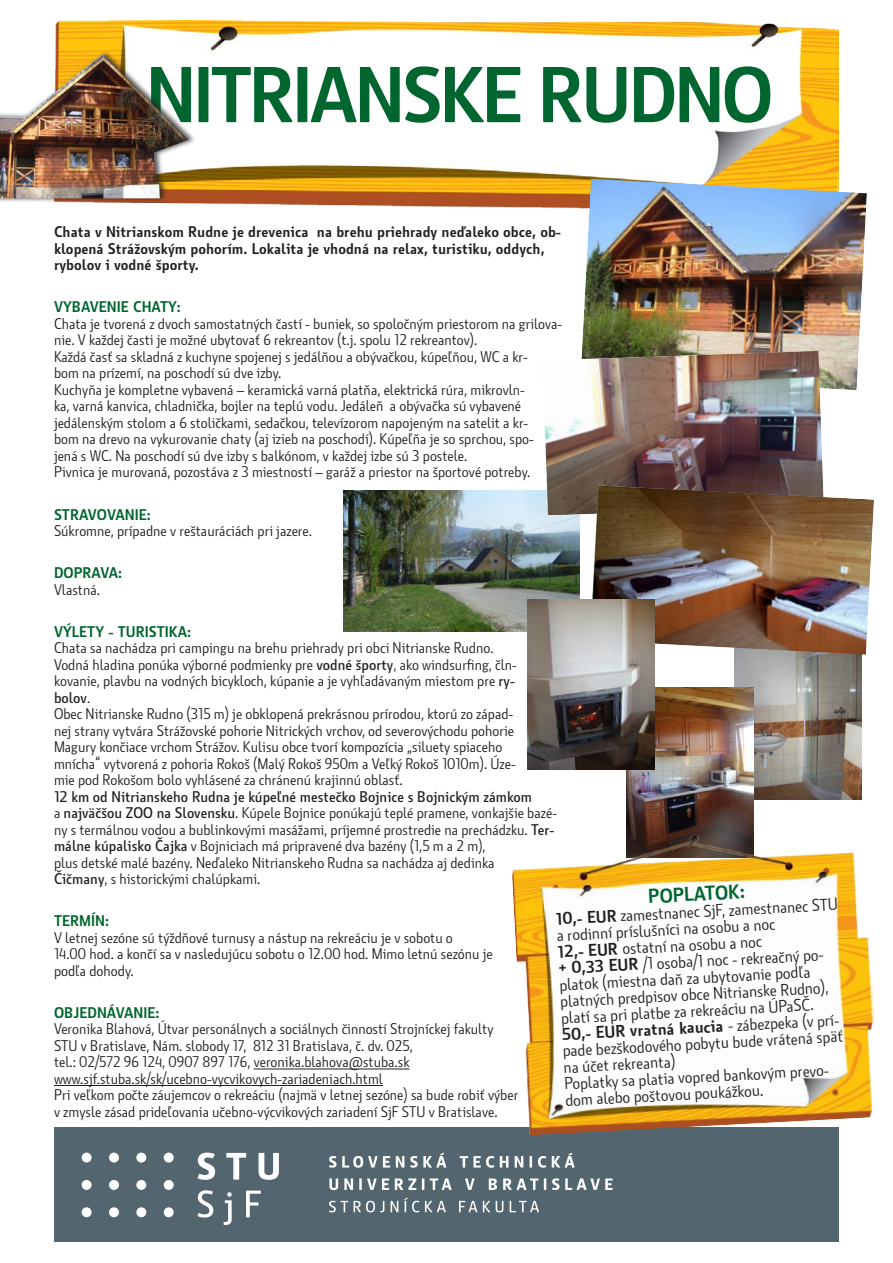
<style>
.page{position:relative;width:893px;height:1263px;background:#fff}
.page>*{position:absolute;margin:0;border:0;box-sizing:border-box;transform-origin:0 0}
.t1{font:700 76.5px "Botanika";letter-spacing:-.04em;color:#00652e}
.t2{font:700 19.5px "Botanika";color:#00652e}
.t3{font:16.5px/16.5px "Botanika Lite";color:#231f20}
.t4{font:15px/16.5px "Botanika Lite";color:#231f20}
.t5{font:700 15px/16.5px "Botanika";color:#231f20}
.nadps{font:700 15px "Botanika";color:#00652e}
.s1{font-family:"Botanika";font-weight:600}
.s2{font-family:"Botanika";font-weight:700}
</style>
<div class="page">
<img style="left:55px;top:20px;width:783px;height:189px">
<hr style="left:254px;top:1068px;width:155px;height:1px;background:#231f20">
<hr style="left:54px;top:1085px;width:329px;height:1px;background:#231f20">
<div style="left:54px;top:1127px;width:785px;height:115px;background:#53656e"></div>
<svg style="left:329px;top:1152px;width:284px;height:60px"></svg>
<svg style="left:197px;top:1152px;width:82px;height:73px"></svg>
<svg style="left:82px;top:1152px;width:92px;height:65px"></svg>
<img style="left:734px;top:655px;width:128px;height:144px">
<img style="left:581px;top:179px;width:286px;height:211px">
<img style="left:343px;top:490px;width:236px;height:142px">
<img style="left:542px;top:351px;width:282px;height:164px">
<img style="left:590px;top:485px;width:284px;height:170px">
<img style="left:626px;top:687px;width:128px;height:140px">
<img style="left:512px;top:827px;width:363px;height:308px">
<img style="left:527px;top:600px;width:128px;height:170px">
<div style="left:0;top:49px;width:196px;height:155px;background:#231f20;opacity:.75"></div>
<img style="left:0;top:54px;width:189px;height:144px">
<p class="t1" style="left:146px;top:49px;width:629px">Nitrianske Rudno</p>
<p class="t5" style="left:54px;top:224px;width:509px">Chata v Nitrianskom Rudne je drevenica na brehu priehrady neďaleko obce, ob&shy;klopená Strážovským pohorím. Lokalita je vhodná na relax, turistiku, oddych, rybolov i vodné športy.</p>
<p class="nadps" style="left:54px;top:298px;width:128px">Vybavenie chaty:</p>
<p class="t4" style="left:54px;top:316px;width:510px">Chata je tvorená z dvoch samostatných častí - buniek, so spoločným priestorom na grilova&shy;nie. V každej časti je možné ubytovať 6 rekreantov (t.j. spolu 12 rekreantov).</p>
<p class="t4" style="left:54px;top:349px;width:475px">Každá časť sa skladná z kuchyne spojenej s jedálňou a obývačkou, kúpeľňou, WC a kr&shy;bom na prízemí, na poschodí sú dve izby.</p>
<p class="t4" style="left:54px;top:382px;width:481px">Kuchyňa je kompletne vybavená – keramická varná platňa, elektrická rúra, mikrovln&shy;ka, varná kanvica, chladnička, bojler na teplú vodu. Jedáleň a obývačka sú vybavené jedálenským stolom a 6 stoličkami, sedačkou, televízorom napojeným na satelit a kr&shy;bom na drevo na vykurovanie chaty (aj izieb na poschodí). Kúpeľňa je so sprchou, spo&shy;jená s WC. Na poschodí sú dve izby s balkónom, v každej izbe sú 3 postele.</p>
<p class="t4" style="left:54px;top:464px;width:478px">Pivnica je murovaná, pozostáva z 3 miestností – garáž a priestor na športové potreby.</p>
<p class="nadps" style="left:54px;top:505px;width:98px">Stravovanie:</p>
<p class="t4" style="left:54px;top:523px;width:260px">Súkromne, prípadne v reštauráciách pri jazere.</p>
<p class="nadps" style="left:54px;top:564px;width:70px">Doprava:</p>
<p class="t4" style="left:54px;top:581px;width:47px">Vlastná.</p>
<p class="nadps" style="left:54px;top:622px;width:139px">Výlety - turistika:</p>
<p class="t4" style="left:54px;top:640px;width:464px">Chata sa nachádza pri campingu na brehu priehrady pri obci Nitrianske Rudno.<br>Vodná hladina ponúka výborné podmienky pre <span class="s1">vodné športy</span>, ako windsurfing, čln&shy;kovanie, plavbu na vodných bicykloch, kúpanie a je vyhľadávaným miestom pre <span class="s1">ry&shy;bolov</span>.</p>
<p class="t4" style="left:54px;top:706px;width:463px">Obec Nitrianske Rudno (315 m) je obklopená prekrásnou prírodou, ktorú zo západ&shy;nej strany vytvára Strážovské pohorie Nitrických vrchov, od severovýchodu pohorie Magury končiace vrchom Strážov. Kulisu obce tvorí kompozícia „siluety spiaceho mnícha“ vytvorená z pohoria Rokoš (Malý Rokoš 950m a Veľký Rokoš 1010m). Úze&shy;mie pod Rokošom bolo vyhlásené za chránenú krajinnú oblasť.</p>
<p class="t4" style="left:54px;top:788px;width:504px"><span class="s1">12 km od Nitrianskeho Rudna je kúpeľné mestečko Bojnice s Bojnickým zámkom<br></span>a <span class="s1">najväčšou ZOO na Slovensku</span>. Kúpele Bojnice ponúkajú teplé pramene, vonkajšie bazé&shy;ny s termálnou vodou a bublinkovými masážami, príjemné prostredie na prechádzku. <span class="s1">Ter&shy;málne kúpalisko Čajka</span> v Bojniciach má pripravené dva bazény (1,5 m a 2 m),<br>plus detské malé bazény. Neďaleko Nitrianskeho Rudna sa nachádza aj dedinka<br><span class="s1">Čičmany</span>, s historickými chalúpkami.</p>
<p class="nadps" style="left:54px;top:912px;width:56px">Termín:</p>
<p class="t4" style="left:54px;top:929px;width:440px">V letnej sezóne sú týždňové turnusy a nástup na rekreáciu je v sobotu o<br>14.00 hod. a končí sa v nasledujúcu sobotu o 12.00 hod. Mimo letnú sezónu je podľa dohody.</p>
<p class="nadps" style="left:54px;top:1003px;width:107px">Objednávanie:</p>
<p class="t4" style="left:54px;top:1021px;width:441px">Veronika Blahová, Útvar personálnych a sociálnych činností Strojníckej fakulty<br>STU v Bratislave, Nám. slobody 17, 812 31 Bratislava, č. dv. 025,<br>tel.: 02/572 96 124, 0907 897 176, veronika.blahova@stuba.sk</p>
<p class="t4" style="left:54px;top:1070px;width:330px">www.sjf.stuba.sk/sk/ucebno-vycvikovych-zariadeniach.html</p>
<p class="t4" style="left:54px;top:1087px;width:466px">Pri veľkom počte záujemcov o rekreáciu (najmä v letnej sezóne) sa bude robiť výber v zmysle zásad prideľovania učebno-výcvikových zariadení SjF STU v Bratislave.</p>
<p class="t2" style="left:648px;top:884px;width:98px;rotate:-3deg">popl atok:</p>
<p class="t3" style="left:555px;top:911px;width:284px;rotate:-3deg"><span class="s2">10,- EU R</span> zamestnanec SjF, zamestnanec STU a rodinní príslušníci na osobu a noc</p>
<p class="t3" style="left:557px;top:944px;width:206px;rotate:-3deg"><span class="s2">12,- EU R</span> ostatní na osobu a noc</p>
<p class="t3" style="left:558px;top:960px;width:270px;rotate:-3deg"><span class="s2">+ 0,33 EU R</span> /1 osoba/1 noc - rekreačný po&shy;platok (miestna daň za ubytovanie podľa platných predpisov obce Nitrianske Rudno), platí sa pri platbe za rekreáciu na ÚPaSČ.</p>
<p class="t3" style="left:561px;top:1026px;width:282px;rotate:-3deg"><span class="s2">50,- EU R vratná kaucia</span> - zábezpeka (v prí&shy;pade bezškodového pobytu bude vrátená späť na účet rekreanta)<br>Poplatky sa platia vopred bankovým prevo&shy;dom alebo poštovou poukážkou.</p>
</div>
